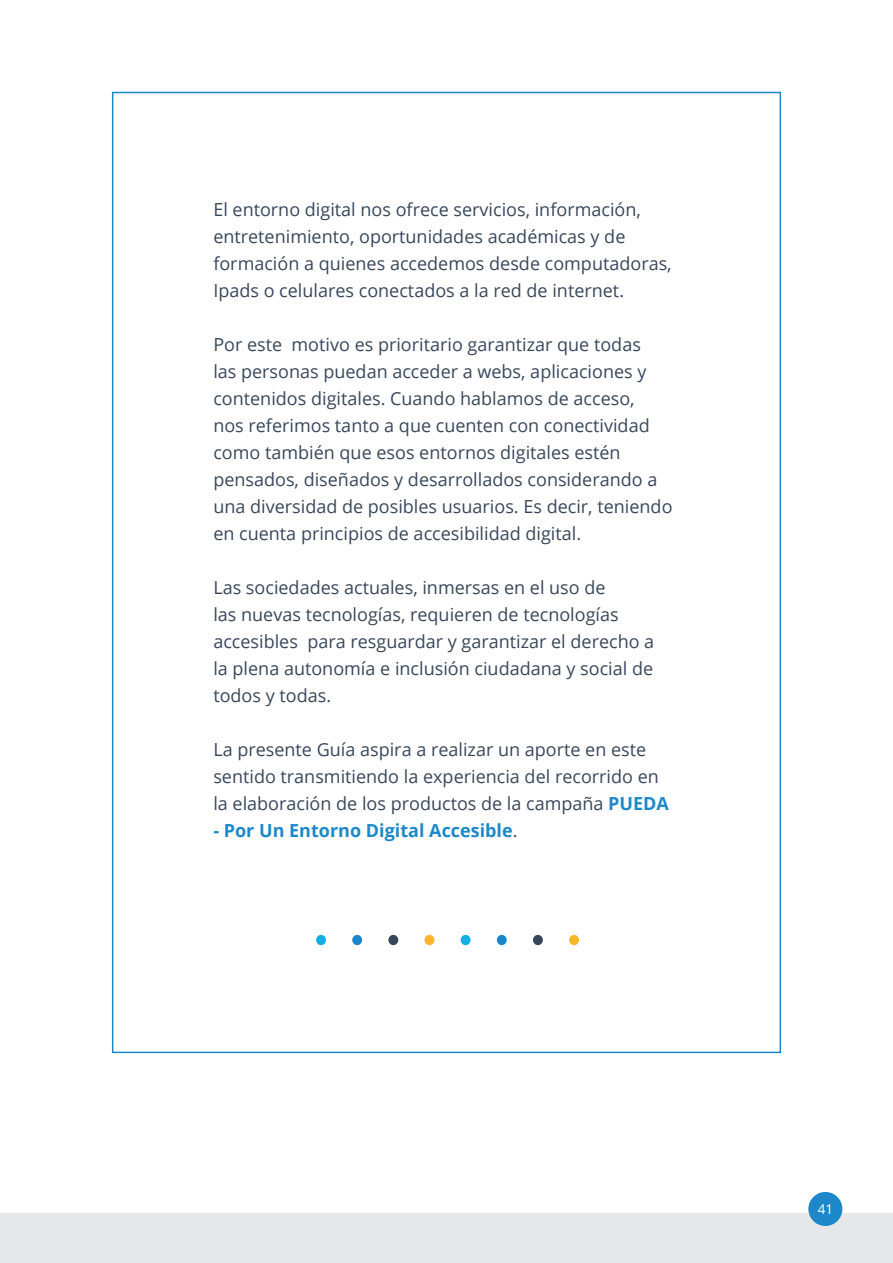
<style>
.page{position:relative;width:893px;height:1263px;background:#fff}
.page>*{position:absolute;margin:0;border:0;box-sizing:border-box;transform-origin:0 0}
.t1{font:18px/27px "Open Sans";color:#39475a}
.t2{font:700 18px "Open Sans";color:#1d88c9}
.t3{font:13.5px "Open Sans";color:#fff}
.s1{font-weight:700;color:#1d88c9}
.s2{font-weight:400;color:#39475a}
</style>
<div class="page">
<div style="left:0;top:1213px;width:893px;height:50px;background:#e6e7e9"></div>
<div style="left:808px;top:1192px;width:34px;height:34px;background:#1d88c9;border-radius:50%"></div>
<div style="left:316px;top:935px;width:10px;height:10px;background:#13afe4;border-radius:50%"></div>
<div style="left:461px;top:935px;width:10px;height:10px;background:#13afe4;border-radius:50%"></div>
<div style="left:352px;top:935px;width:10px;height:10px;background:#1b86c8;border-radius:50%"></div>
<div style="left:497px;top:935px;width:10px;height:10px;background:#1b86c8;border-radius:50%"></div>
<div style="left:388px;top:935px;width:10px;height:10px;background:#38465a;border-radius:50%"></div>
<div style="left:533px;top:935px;width:10px;height:10px;background:#38465a;border-radius:50%"></div>
<div style="left:425px;top:935px;width:9px;height:10px;background:#fcb728;border-radius:50%"></div>
<div style="left:569px;top:935px;width:10px;height:10px;background:#fcb728;border-radius:50%"></div>
<p class="t1" style="left:213px;top:196px;width:460px">El entorno digital nos ofrece servicios, información, entretenimiento, oportunidades académicas y de formación a quienes accedemos desde computadoras, Ipads o celulares conectados a la red de internet.</p>
<p class="t1" style="left:213px;top:331px;width:461px">Por este motivo es prioritario garantizar que todas<br>las personas puedan acceder a webs, aplicaciones y contenidos digitales. Cuando hablamos de acceso,<br>nos referimos tanto a que cuenten con conectividad como también que esos entornos digitales estén pensados, diseñados y desarrollados considerando a una diversidad de posibles usuarios. Es decir, teniendo en cuenta principios de accesibilidad digital.</p>
<p class="t1" style="left:213px;top:574px;width:442px">Las sociedades actuales, inmersas en el uso de<br>las nuevas tecnologías, requieren de tecnologías accesibles para resguardar y garantizar el derecho a la plena autonomía e inclusión ciudadana y social de todos y todas.</p>
<p class="t1" style="left:213px;top:736px;width:457px">La presente Guía aspira a realizar un aporte en este sentido transmitiendo la experiencia del recorrido en la elaboración de los productos de la campaña <span class="s1">PUEDA</span></p>
<p class="t2" style="left:213px;top:818px;width:306px">- Por Un Entorno Digital Accesible<span class="s2">.</span></p>
<p class="t3" style="left:818px;top:1199px;width:17px">41</p>
</div>
